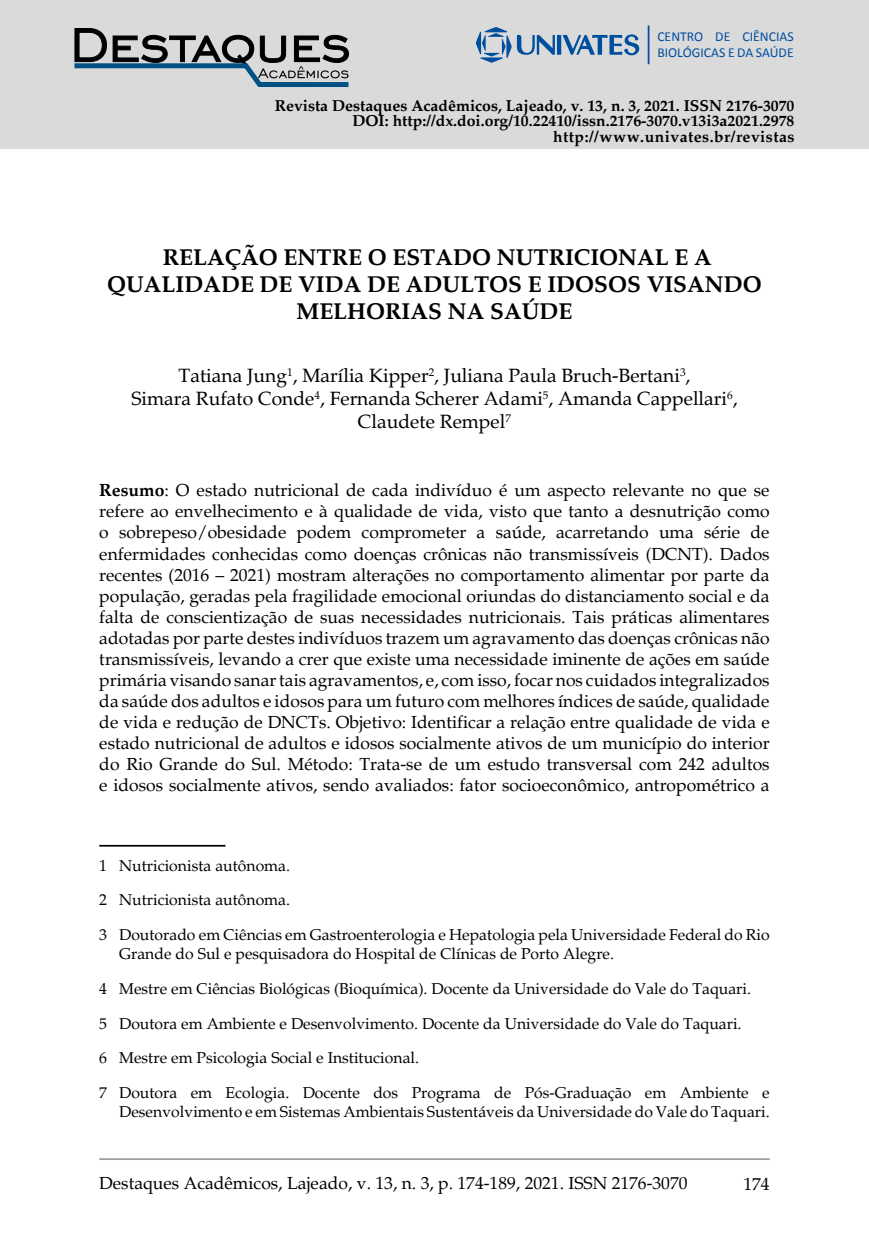
<style>
.page{position:relative;width:869px;height:1241px;background:#fff}
.page>*{position:absolute;margin:0;border:0;box-sizing:border-box;transform-origin:0 0}
.t1{font:700 22.75px/27.3px "Palatino";color:#000;text-align:center}
.t2{font:19.25px/23.1px "Palatino";color:#000;text-align:center}
.t3{font:17.5px/21px "Palatino";color:#000;text-align:justify}
.t4{font:15.75px/18.9px "Palatino";color:#000}
.t5{font:700 15.75px/15.8px "Palatino";color:#000;text-align:right}
.t6{font:13.65px/16.4px "Calibri";color:#004f9f}
.s1{font-weight:700}
</style>
<div class="page">
<hr style="left:99px;top:1157px;width:670px;height:2px;background:#9c9da2">
<div style="left:0;top:0;width:868px;height:149px;background:#dadada"></div>
<div style="left:556px;top:35px;width:5px;height:20px;background:#004f9f"></div>
<svg style="left:562px;top:34px;width:77px;height:21px"></svg>
<svg style="left:476px;top:27px;width:78px;height:36px"></svg>
<hr style="left:647px;top:25px;width:2px;height:39px;background:#004f9f">
<svg style="left:74px;top:28px;width:275px;height:59px"></svg>
<hr style="left:99px;top:844px;width:126px;height:2px;background:#000">
<p class="t6" style="left:657px;top:28px;width:138px">CENTRO DE CIÊNCIAS<br>BIOLÓGICAS E DA SAÚDE</p>
<p class="t5" style="left:274px;top:98px;width:521px">Revista Destaques Acadêmicos, Lajeado, v. 13, n. 3, 2021. ISSN 2176-3070<br>DOI: http://dx.doi.org/10.22410/issn.2176-3070.v13i3a2021.2978 http://www.univates.br/revistas</p>
<h1 class="t1" style="left:107px;top:243px;width:655px">RELAÇÃO ENTRE O ESTADO NUTRICIONAL E A<br>QUALIDADE DE VIDA DE ADULTOS E IDOSOS VISANDO<br>MELHORIAS NA SAÚDE</h1>
<p class="t2" style="left:131px;top:364px;width:607px">Tatiana Jung<sup>1</sup>, Marília Kipper<sup>2</sup>, Juliana Paula Bruch-Bertani<sup>3</sup>,<br>Simara Rufato Conde<sup>4</sup>, Fernanda Scherer Adami<sup>5</sup>, Amanda Cappellari<sup>6</sup>,<br>Claudete Rempel<sup>7</sup></p>
<p class="t3" style="left:99px;top:480px;width:671px"><span class="s1">Resumo</span>: O estado nutricional de cada indivíduo é um aspecto relevante no que se refere ao envelhecimento e à qualidade de vida, visto que tanto a desnutrição como o sobrepeso/obesidade podem comprometer a saúde, acarretando uma série de enfermidades conhecidas como doenças crônicas não transmissíveis (DCNT). Dados recentes (2016 – 2021) mostram alterações no comportamento alimentar por parte da população, geradas pela fragilidade emocional oriundas do distanciamento social e da falta de conscientização de suas necessidades nutricionais. Tais práticas alimentares adotadas por parte destes indivíduos trazem um agravamento das doenças crônicas não transmissíveis, levando a crer que existe uma necessidade iminente de ações em saúde primária visando sanar tais agravamentos, e, com isso, focar nos cuidados integralizados da saúde dos adultos e idosos para um futuro com melhores índices de saúde, qualidade de vida e redução de DNCTs. Objetivo: Identificar a relação entre qualidade de vida e estado nutricional de adultos e idosos socialmente ativos de um município do interior do Rio Grande do Sul. Método: Trata-se de um estudo transversal com 242 adultos e idosos socialmente ativos, sendo avaliados: fator socioeconômico, antropométrico a</p>
<p class="t4" style="left:99px;top:855px;width:192px">1 Nutricionista autônoma.</p>
<p class="t4" style="left:99px;top:890px;width:192px">2 Nutricionista autônoma.</p>
<p class="t4" style="left:119px;top:925px;width:651px;text-indent:-20px">3 Doutorado em Ciências em Gastroenterologia e Hepatologia pela Universidade Federal do Rio<br>Grande do Sul e pesquisadora do Hospital de Clínicas de Porto Alegre.</p>
<p class="t4" style="left:99px;top:979px;width:653px">4 Mestre em Ciências Biológicas (Bioquímica). Docente da Universidade do Vale do Taquari.</p>
<p class="t4" style="left:99px;top:1013px;width:643px">5 Doutora em Ambiente e Desenvolvimento. Docente da Universidade do Vale do Taquari.</p>
<p class="t4" style="left:99px;top:1048px;width:321px">6 Mestre em Psicologia Social e Institucional.</p>
<p class="t4" style="left:99px;top:1083px;width:671px;text-align:right">7 Doutora em Ecologia. Docente dos Programa de Pós-Graduação em Ambiente e<br>Desenvolvimento e em Sistemas Ambientais Sustentáveis da Universidade do Vale do Taquari.</p>
<p class="t3" style="left:99px;top:1172px;width:589px">Destaques Acadêmicos, Lajeado, v. 13, n. 3, p. 174-189, 2021. ISSN 2176-3070</p>
<p class="t3" style="left:743px;top:1173px;width:28px">174</p>
</div>
